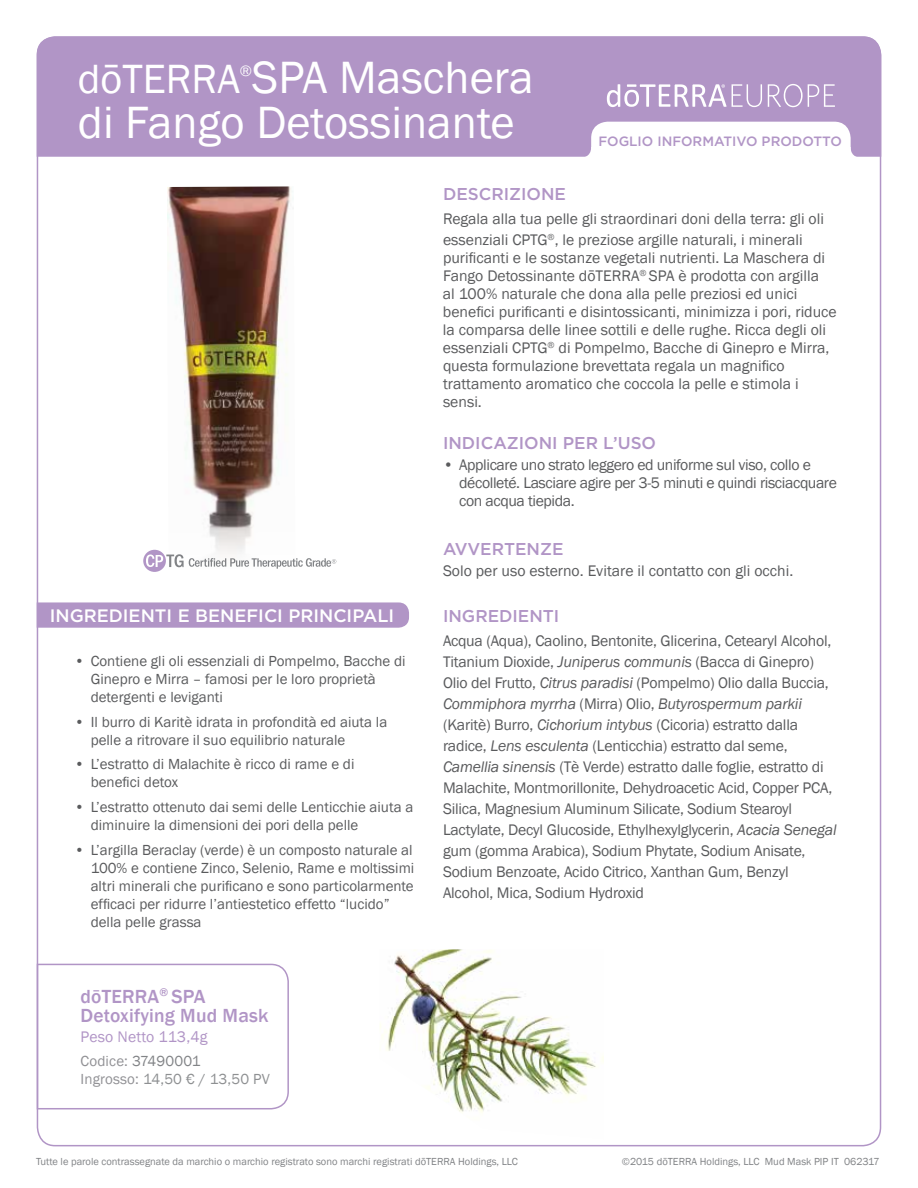
<style>
.page{position:relative;width:918px;height:1188px;background:#fff}
.page>*{position:absolute;margin:0;border:0;box-sizing:border-box;transform-origin:0 0}
.t1{font:46.5px/45px "Franklin Gothic";color:#fff}
.t2{font:500 19.5px/19.5px "Franklin Gothic";letter-spacing:.01em;color:#b195c6}
.t3{font:500 18px "Gotham";color:#fff}
.t4{font:500 17.1px "Gotham";color:#b195c6}
.t5{font:15.75px/21px "Franklin Gothic";letter-spacing:-.015em;color:#5a5b5d}
.t6{font:15.75px "Franklin Gothic";letter-spacing:.005em;color:#b195c6}
.t7{font:15.75px "Franklin Gothic";color:#fff}
.t8{font:15px/18px "Franklin Gothic";color:#5a5b5d}
.t9{font:15px/18px "Franklin Gothic";letter-spacing:.01em;color:#919195}
.t10{font:500 13.5px "Gotham";color:#b195c6}
.t11{font:10.5px "Franklin Gothic";color:#808285}
.s1{font-size:42px}
.s2{color:#828487}
.s3{color:#8e9092}
.s4{font-style:italic}
</style>
<div class="page">
<div style="left:37px;top:36px;width:844px;height:121px;background:#b195c6"></div>
<svg style="left:581px;top:122px;width:280px;height:35px"></svg>
<svg style="left:37px;top:602px;width:372px;height:26px;background:#b398c7"></svg>
<svg style="left:36px;top:963px;width:253px;height:147px"></svg>
<svg style="left:143px;top:550px;width:193px;height:22px"></svg>
<svg style="left:607px;top:84px;width:155px;height:23px"></svg>
<svg style="left:768px;top:84px;width:67px;height:23px;background:#c0aad1"></svg>
<img style="left:167px;top:186px;width:128px;height:384px">
<img style="left:380px;top:949px;width:224px;height:164px">
<h1 class="t1" style="left:78px;top:56px;width:457px"><span class="s1">dōTERRA</span> SPA Maschera di Fango Detossinante</h1>
<p class="t7" style="left:240px;top:61px;width:14px">®</p>
<p class="t10" style="left:598px;top:132px;width:245px">FOGLIO INFORMATIVO PRODOTTO</p>
<p class="t3" style="left:50px;top:604px;width:346px">INGREDIENTI E BENEFICI PRINCIPALI</p>
<p class="t8" style="left:91px;top:652px;width:316px;text-indent:-16px">• Contiene gli oli essenziali di Pompelmo, Bacche di<br>Ginepro e Mirra – famosi per le loro proprietà detergenti e leviganti</p>
<p class="t8" style="left:91px;top:713px;width:298px;text-indent:-16px">• Il burro di Karitè idrata in profondità ed aiuta la pelle a ritrovare il suo equilibrio naturale</p>
<p class="t8" style="left:91px;top:756px;width:265px;text-indent:-16px">• L’estratto di Malachite è ricco di rame e di benefici detox</p>
<p class="t8" style="left:91px;top:799px;width:324px;text-indent:-16px">• L’estratto ottenuto dai semi delle Lenticchie aiuta a diminuire la dimensioni dei pori della pelle</p>
<p class="t8" style="left:91px;top:841px;width:325px;text-indent:-16px">• L’argilla Beraclay (verde) è un composto naturale al 100% e contiene Zinco, Selenio, Rame e moltissimi altri minerali che purificano e sono particolarmente efficaci per ridurre l’antiestetico effetto “lucido” della pelle grassa</p>
<p class="t2" style="left:81px;top:986px;width:189px">dōTERRA<sup>®</sup> SPA<br>Detoxifying Mud Mask</p>
<p class="t6" style="left:81px;top:1027px;width:128px">Peso Netto 113,4g</p>
<p class="t9" style="left:81px;top:1053px;width:191px">Codice: <span class="s2">37490001<br></span>Ingrosso: <span class="s3">14,50 € / 13,50 PV</span></p>
<p class="t4" style="left:443px;top:182px;width:125px">DESCRIZIONE</p>
<p class="t5" style="left:443px;top:209px;width:383px">Regala alla tua pelle gli straordinari doni della terra: gli oli essenziali CPTG<sup>®</sup>, le preziose argille naturali, i minerali</p>
<p class="t5" style="left:443px;top:249px;width:395px;line-height:18px">purificanti e le sostanze vegetali nutrienti. La Maschera di Fango Detossinante dōTERRA<sup>®</sup> SPA è prodotta con argilla<br>al 100% naturale che dona alla pelle preziosi ed unici benefici purificanti e disintossicanti, minimizza i pori, riduce la comparsa delle linee sottili e delle rughe. Ricca degli oli essenziali CPTG<sup>®</sup> di Pompelmo, Bacche di Ginepro e Mirra, questa formulazione brevettata regala un magnifico trattamento aromatico che coccola la pelle e stimola i sensi.</p>
<p class="t4" style="left:443px;top:432px;width:215px">INDICAZIONI PER L’USO</p>
<p class="t5" style="left:459px;top:456px;width:379px;line-height:18px;text-indent:-16px">• Applicare uno strato leggero ed uniforme sul viso, collo e décolleté. Lasciare agire per 3-5 minuti e quindi risciacquare con acqua tiepida.</p>
<p class="t4" style="left:443px;top:538px;width:122px">AVVERTENZE</p>
<p class="t5" style="left:443px;top:561px;width:352px">Solo per uso esterno. Evitare il contatto con gli occhi.</p>
<p class="t4" style="left:443px;top:604px;width:118px">INGREDIENTI</p>
<p class="t5" style="left:443px;top:631px;width:395px">Acqua (Aqua), Caolino, Bentonite, Glicerina, Cetearyl Alcohol, Titanium Dioxide, <span class="s4">Juniperus communis</span> (Bacca di Ginepro)<br>Olio del Frutto, <span class="s4">Citrus paradisi</span> (Pompelmo) Olio dalla Buccia, <span class="s4">Commiphora myrrha</span> (Mirra) Olio, <span class="s4">Butyrospermum parkii </span>(Karitè) Burro, <span class="s4">Cichorium intybus</span> (Cicoria) estratto dalla radice, <span class="s4">Lens esculenta</span> (Lenticchia) estratto dal seme, <span class="s4">Camellia sinensis</span> (Tè Verde) estratto dalle foglie, estratto di Malachite, Montmorillonite, Dehydroacetic Acid, Copper PCA, Silica, Magnesium Aluminum Silicate, Sodium Stearoyl Lactylate, Decyl Glucoside, Ethylhexylglycerin, <span class="s4">Acacia Senegal </span>gum (gomma Arabica), Sodium Phytate, Sodium Anisate, Sodium Benzoate, Acido Citrico, Xanthan Gum, Benzyl Alcohol, Mica, Sodium Hydroxid</p>
<p class="t11" style="left:36px;top:1155px;width:483px">Tutte le parole contrassegnate da marchio o marchio registrato sono marchi registrati dōTERRA Holdings, LLC</p>
<p class="t11" style="left:622px;top:1155px;width:259px">©2015 dōTERRA Holdings, LLC Mud Mask PIP IT 062317</p>
</div>
